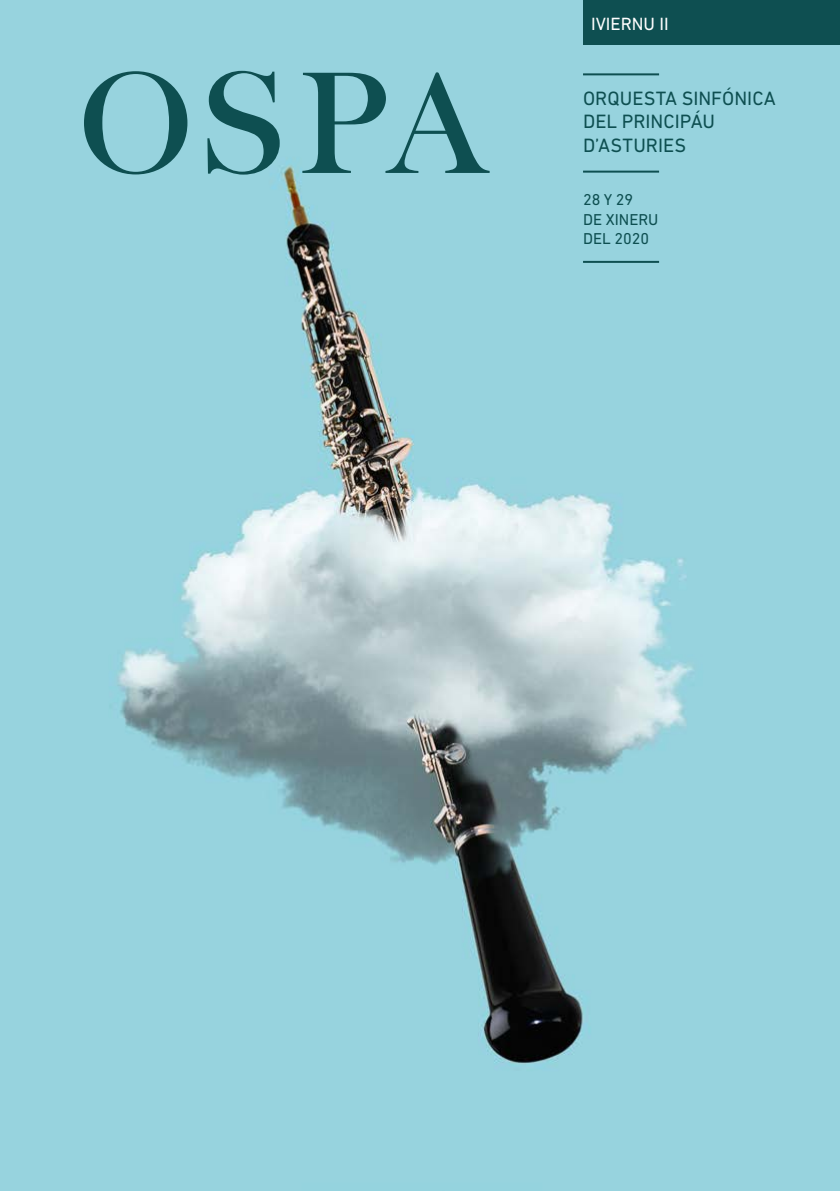
<style>
.page{position:relative;width:840px;height:1191px;background:#fff}
.page>*{position:absolute;margin:0;border:0;box-sizing:border-box;transform-origin:0 0}
.t1{font:19.6px/23.6px "DIN Next W1 G";letter-spacing:.005em;color:#0e4f51}
.t2{font:18px "DIN Next W1 G";color:#fff}
.t3{font:16px/19.2px "DIN Next W1 G";color:#0e4f51}
</style>
<div class="page">
<img style="left:0;top:0;width:839px;height:1191px">
<div style="left:582px;top:0;width:257px;height:44px;background:#0e4f51"></div>
<hr style="left:582px;top:261px;width:76px;height:2px;background:#0e4f51">
<hr style="left:582px;top:171px;width:76px;height:2px;background:#0e4f51">
<hr style="left:582px;top:73px;width:76px;height:2px;background:#0e4f51">
<svg style="left:84px;top:71px;width:103px;height:103px;background:#6facb4"></svg>
<svg style="left:207px;top:71px;width:72px;height:104px;background:#65a3ab"></svg>
<svg style="left:302px;top:72px;width:187px;height:101px;background:#71aeb7"></svg>
<p class="t2" style="left:591px;top:13px;width:79px">IVIERNU II</p>
<p class="t1" style="left:582px;top:86px;width:194px">ORQUESTA SINFÓNICA<br>DEL PRINCIPÁU<br>D’ASTURIES</p>
<p class="t3" style="left:582px;top:190px;width:77px">28 Y 29<br>DE XINERU<br>DEL 2020</p>
</div>
